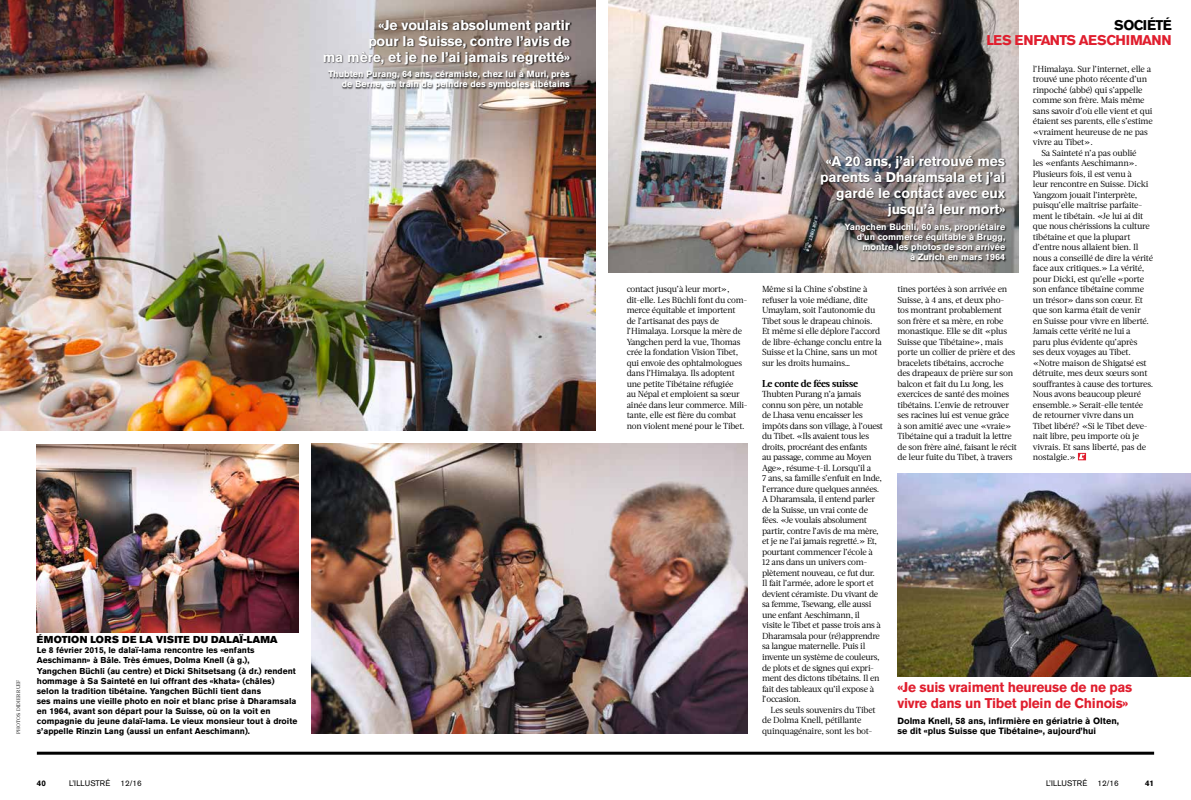
<style>
.page{position:relative;width:1191px;height:800px;background:#fff}
.page>*{position:absolute;margin:0;border:0;box-sizing:border-box;transform-origin:0 0}
.t1{font:700 14px/16px "Akzidenz Grotesk BE";letter-spacing:-.01em;color:#fff;text-align:right}
.t2{font:700 14px/16px "Akzidenz Grotesk BE";letter-spacing:-.02em;color:#e01e2e}
.t3{font:700 14px "Akzidenz Grotesk BE";letter-spacing:-.05em;color:#e01e2e}
.t4{font:700 14px "Akzidenz Grotesk BE";letter-spacing:-.05em;color:#000}
.t5{font:10px "Akzidenz Grotesk BE Super";letter-spacing:.02em;color:#000}
.t6{font:700 10px "Acta";letter-spacing:-.025em;color:#000}
.t7{font:700 9px/10px "Akzidenz Grotesk BE";color:#fff;text-align:right}
.t8{font:700 9px "Akzidenz Grotesk BE";color:#000}
.t9{font:8.8px/10.5px "Acta";letter-spacing:-.03em;color:#000}
.t10{font:8.8px "Acta";letter-spacing:-.01em;color:#000}
.t11{font:700 8.5px/10px "Akzidenz Grotesk BE";color:#000}
.t12{font:8px "Akzidenz Grotesk BE";color:#000}
.t13{font:700 8px "Akzidenz Grotesk BE";color:#000}
.t14{font:5px "Acta";letter-spacing:-.01em;color:#000}
</style>
<div class="page">
<svg style="left:1078px;top:453px;width:8px;height:7px"></svg>
<img style="left:609px;top:0;width:409px;height:272px">
<img style="left:0;top:0;width:595px;height:431px">
<hr style="left:37px;top:751px;width:1117px;height:3px;background:#000">
<img style="left:37px;top:444px;width:261px;height:188px">
<img style="left:312px;top:444px;width:436px;height:289px">
<img style="left:897px;top:473px;width:294px;height:203px">
<div style="left:821px;top:155px;width:186px;height:107px;background:#000;opacity:.75"></div>
<div style="left:324px;top:19px;width:248px;height:72px;background:#000;opacity:.75"></div>
<h1 class="t1" style="left:323px;top:17px;width:248px">«Je voulais absolument partir<br>pour la Suisse, contre l’avis de<br>ma mère, et je ne l’ai jamais regretté»</h1>
<p class="t7" style="left:328px;top:69px;width:243px">Thubten Purang, 64 ans, céramiste, chez lui à Muri, près de Berne, en train de peindre des symboles tibétains</p>
<p class="t14" style="left:16px;top:733px;width:55px;rotate:-90deg">PHOTOS: DIDIER RUEF</p>
<p class="t5" style="left:37px;top:634px;width:242px">ÉMOTION LORS DE LA VISITE DU DALAÏ-LAMA</p>
<p class="t11" style="left:37px;top:645px;width:262px">Le 8 février 2015, le dalaï-lama rencontre les «enfants Aeschimann» à Bâle. Très émues, Dolma Knell (à g.),<br>Yangchen Büchli (au centre) et Dicki Shitsetsang (à dr.) rendent hommage à Sa Sainteté en lui offrant des «khata» (châles) selon la tradition tibétaine. Yangchen Büchli tient dans<br>ses mains une vieille photo en noir et blanc prise à Dharamsala en 1964, avant son départ pour la Suisse, où on la voit en compagnie du jeune dalaï-lama. Le vieux monsieur tout à droite s’appelle Rinzin Lang (aussi un enfant Aeschimann).</p>
<p class="t9" style="left:626px;top:284px;width:123px">contact jusqu’à leur mort», dit-elle. Les Büchli font du com&shy;merce équitable et importent<br>de l’artisanat des pays de l’Himalaya. Lorsque la mère de<br>Yangchen perd la vue, Thomas crée la fondation Vision Tibet, qui envoie des ophtalmologues dans l’Himalaya. Ils adoptent une petite Tibétaine réfugiée<br>au Népal et emploient sa sœur aînée dans leur commerce. Mili&shy;tante, elle est fière du combat non violent mené pour le Tibet.</p>
<h1 class="t4" style="left:1114px;top:17px;width:59px">SOCIÉTÉ</h1>
<h1 class="t3" style="left:986px;top:32px;width:187px">LES ENFANTS AESCHIMANN</h1>
<p class="t9" style="left:1033px;top:63px;width:120px">l’Himalaya. Sur l’internet, elle a</p>
<p class="t9" style="left:1033px;top:74px;width:116px">trouvé une photo récente d’un</p>
<p class="t9" style="left:1033px;top:84px;width:111px">rinpoché (abbé) qui s’appelle</p>
<p class="t9" style="left:1033px;top:95px;width:113px">comme son frère. Mais même</p>
<p class="t9" style="left:1033px;top:105px;width:121px">sans savoir d’où elle vient et qui</p>
<p class="t9" style="left:1033px;top:116px;width:121px">étaient ses parents, elle s’estime</p>
<p class="t9" style="left:1033px;top:126px;width:116px">«vraiment heureuse de ne pas</p>
<p class="t9" style="left:1033px;top:137px;width:62px">vivre au Tibet».</p>
<p class="t9" style="left:1041px;top:147px;width:97px">Sa Sainteté n’a pas oublié</p>
<p class="t9" style="left:1033px;top:158px;width:106px">les «enfants Aeschimann».</p>
<p class="t9" style="left:1033px;top:168px;width:101px">Plusieurs fois, il est venu à</p>
<p class="t9" style="left:1033px;top:179px;width:117px">leur rencontre en Suisse. Dicki</p>
<p class="t9" style="left:1033px;top:189px;width:106px">Yangzom jouait l’interprète,</p>
<p class="t9" style="left:1033px;top:200px;width:111px">puisqu’elle maîtrise parfaite-</p>
<p class="t9" style="left:1033px;top:210px;width:112px">ment le tibétain. «Je lui ai dit</p>
<p class="t9" style="left:1033px;top:221px;width:118px">que nous chérissions la culture</p>
<p class="t9" style="left:1033px;top:231px;width:99px">tibétaine et que la plupart</p>
<p class="t9" style="left:1033px;top:242px;width:107px">d’entre nous allaient bien. Il</p>
<p class="t9" style="left:1033px;top:252px;width:122px">nous a conseillé de dire la vérité</p>
<p class="t9" style="left:1033px;top:263px;width:113px">face aux critiques.» La vérité,</p>
<p class="t9" style="left:1033px;top:273px;width:113px">pour Dicki, est qu’elle «porte</p>
<p class="t9" style="left:1033px;top:284px;width:113px">son enfance tibétaine comme</p>
<p class="t9" style="left:1033px;top:294px;width:112px">un trésor» dans son cœur. Et</p>
<p class="t9" style="left:1033px;top:305px;width:109px">que son karma était de venir</p>
<p class="t9" style="left:1033px;top:315px;width:118px">en Suisse pour vivre en liberté.</p>
<p class="t9" style="left:1033px;top:326px;width:99px">Jamais cette vérité ne lui a</p>
<p class="t9" style="left:1033px;top:336px;width:106px">paru plus évidente qu’après</p>
<p class="t9" style="left:1033px;top:347px;width:99px">ses deux voyages au Tibet.</p>
<p class="t9" style="left:1033px;top:357px;width:115px">«Notre maison de Shigatsé est</p>
<p class="t9" style="left:1033px;top:368px;width:116px">détruite, mes deux sœurs sont</p>
<p class="t9" style="left:1033px;top:378px;width:122px">souffrantes à cause des tortures.</p>
<p class="t9" style="left:1033px;top:389px;width:110px">Nous avons beaucoup pleuré</p>
<p class="t9" style="left:1033px;top:399px;width:112px">ensemble.» Serait-elle tentée</p>
<p class="t9" style="left:1033px;top:410px;width:102px">de retourner vivre dans un</p>
<p class="t9" style="left:1033px;top:420px;width:116px">Tibet libéré? «Si le Tibet deve-</p>
<p class="t9" style="left:1033px;top:431px;width:108px">nait libre, peu importe où je</p>
<p class="t10" style="left:1033px;top:441px;width:115px">vivrais. Et sans liberté, pas de</p>
<p class="t9" style="left:1033px;top:452px;width:45px">nostalgie.»</p>
<h1 class="t1" style="left:820px;top:153px;width:186px">«A 20 ans, j’ai retrouvé mes parents à Dharamsala et j’ai gardé le contact avec eux jusqu’à leur mort»</h1>
<p class="t7" style="left:844px;top:222px;width:162px">Yangchen Büchli, 60 ans, propriétaire d’un commerce équitable à Brugg, montre les photos de son arrivée<br>à Zurich en mars 1964</p>
<p class="t9" style="left:762px;top:284px;width:121px">Même si la Chine s’obstine à refuser la voie médiane, dite<br>Umaylam, soit l’autonomie du<br>Tibet sous le drapeau chinois.<br>Et même si elle déplore l’accord de libre-échange conclu entre la<br>Suisse et la Chine, sans un mot sur les droits humains…</p>
<p class="t6" style="left:762px;top:377px;width:97px">Le conte de fées suisse</p>
<p class="t9" style="left:762px;top:389px;width:122px">Thubten Purang n’a jamais connu son père, un notable<br>de Lhasa venu encaisser les impôts dans son village, à l’ouest du Tibet. «Ils avaient tous les droits, procréant des enfants<br>au passage, comme au Moyen<br>Age», résume-t-il. Lorsqu’il a<br>7 ans, sa famille s’enfuit en Inde, l’errance dure quelques années.<br>A Dharamsala, il entend parler de la Suisse, un vrai conte de fées. «Je voulais absolument partir, contre l’avis de ma mère, et je ne l’ai jamais regretté.» Et, pourtant commencer l’école à<br>12 ans dans un univers com&shy;plètement nouveau, ce fut dur.<br>Il fait l’armée, adore le sport et devient céramiste. Du vivant de sa femme, Tsewang, elle aussi une enfant Aeschimann, il<br>visite le Tibet et passe trois ans à<br>Dharamsala pour (ré)apprendre sa langue maternelle. Puis il invente un système de couleurs, de plots et de signes qui expri&shy;ment des dictons tibétains. Il en fait des tableaux qu’il expose à l’occasion.</p>
<p class="t9" style="left:762px;top:704px;width:115px;text-indent:9px">Les seuls souvenirs du Tibet de Dolma Knell, pétillante quinquagénaire, sont les bot-</p>
<p class="t9" style="left:897px;top:284px;width:121px">tines portées à son arrivée en<br>Suisse, à 4 ans, et deux pho&shy;tos montrant probablement son frère et sa mère, en robe monastique. Elle se dit «plus<br>Suisse que Tibétaine», mais porte un collier de prière et des bracelets tibétains, accroche des drapeaux de prière sur son balcon et fait du Lu Jong, les exercices de santé des moines tibétains. L’envie de retrouver ses racines lui est venue grâce<br>à son amitié avec une «vraie»<br>Tibétaine qui a traduit la lettre de son frère aîné, faisant le récit de leur fuite du Tibet, à travers</p>
<h1 class="t2" style="left:897px;top:678px;width:236px">«Je suis vraiment heureuse de ne pas vivre dans un Tibet plein de Chinois»</h1>
<p class="t8" style="left:897px;top:715px;width:223px">Dolma Knell, 58 ans, infirmière en gériatrie à Olten,</p>
<p class="t8" style="left:897px;top:725px;width:200px">se dit «plus Suisse que Tibétaine», aujourd’hui</p>
<p class="t13" style="left:37px;top:778px;width:10px">40</p>
<p class="t12" style="left:69px;top:778px;width:43px">L’ILLUSTRÉ</p>
<p class="t12" style="left:121px;top:778px;width:23px">12/16</p>
<p class="t12" style="left:1046px;top:778px;width:43px">L’ILLUSTRÉ</p>
<p class="t12" style="left:1097px;top:778px;width:23px">12/16</p>
<p class="t13" style="left:1145px;top:778px;width:10px">41</p>
</div>
